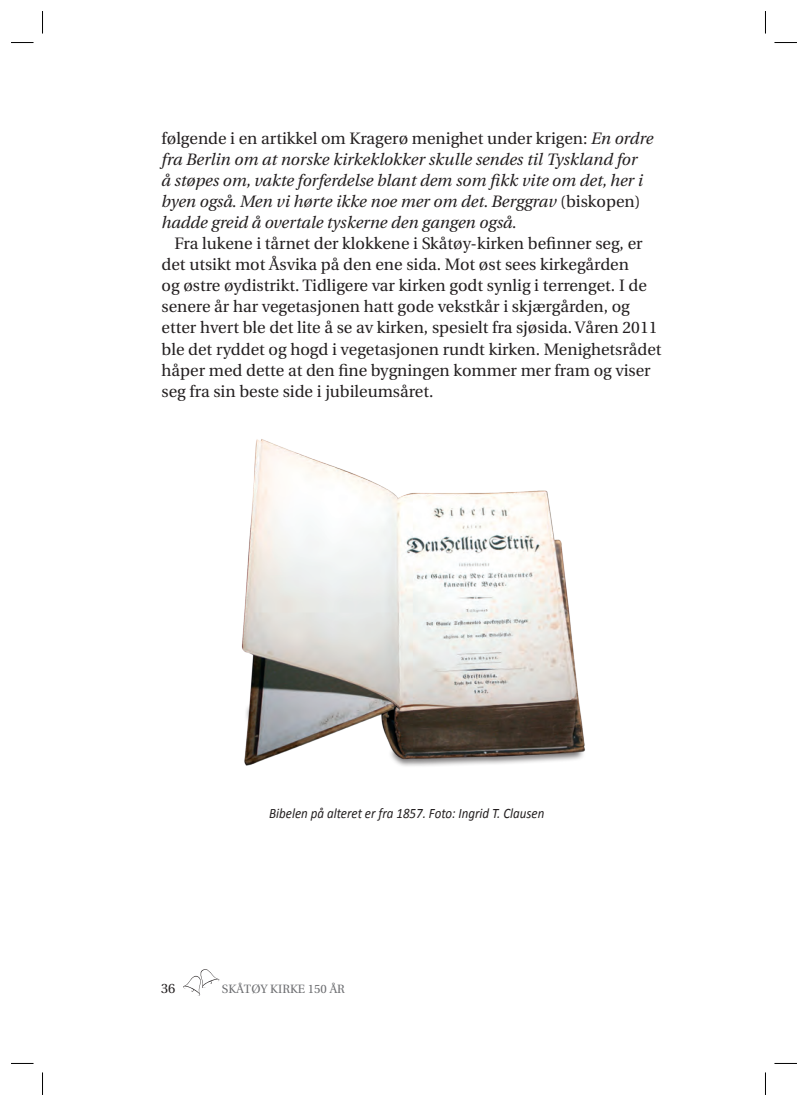
<style>
.page{position:relative;width:808px;height:1106px;background:#fff}
.page>*{position:absolute;margin:0;border:0;box-sizing:border-box;transform-origin:0 0}
.t1{font:16.5px/21px "Utopia";color:#231f20}
.t2{font:italic 16.5px/21px "Utopia";color:#231f20}
.t3{font:italic 14.4px "Calibri";color:#231f20;scale:.9 1}
.t4{font:13.5px "Utopia";color:#231f20}
.t5{font:12px "Utopia";color:#6c6d70}
.s1{font-style:normal}
</style>
<div class="page">
<svg style="left:183px;top:969px;width:37px;height:27px"></svg>
<img style="left:241px;top:439px;width:344px;height:327px">
<svg style="left:11px;top:42px;width:23px;height:1px"></svg>
<svg style="left:774px;top:42px;width:23px;height:1px"></svg>
<svg style="left:11px;top:1063px;width:23px;height:1px"></svg>
<svg style="left:774px;top:1063px;width:23px;height:1px"></svg>
<svg style="left:42px;top:11px;width:1px;height:23px"></svg>
<svg style="left:42px;top:1072px;width:1px;height:22px"></svg>
<svg style="left:765px;top:11px;width:1px;height:23px"></svg>
<svg style="left:765px;top:1072px;width:1px;height:22px"></svg>
<p class="t2" style="left:162px;top:129px;width:493px"><span class="s1">følgende i en artikkel om Kragerø menighet under krigen:</span> En ordre fra Berlin om at norske kirkeklokker skulle sendes til Tyskland for<br>å støpes om, vakte forferdelse blant dem som fikk vite om det, her i byen også. Men vi hørte ikke noe mer om det. Berggrav <span class="s1">(biskopen) </span>hadde greid å overtale tyskerne den gangen også.</p>
<p class="t1" style="left:162px;top:234px;width:501px;text-indent:13px">Fra lukene i tårnet der klokkene i Skåtøy-kirken befinner seg, er det utsikt mot Åsvika på den ene sida. Mot øst sees kirkegården<br>og østre øydistrikt. Tidligere var kirken godt synlig i terrenget. I de senere år har vegetasjonen hatt gode vekstkår i skjærgården, og etter hvert ble det lite å se av kirken, spesielt fra sjøsida. Våren 2011 ble det ryddet og hogd i vegetasjonen rundt kirken. Menighetsrådet håper med dette at den fine bygningen kommer mer fram og viser seg fra sin beste side i jubileumsåret.</p>
<p class="t3" style="left:269px;top:803px;width:307px">Bibelen på alteret er fra 1857. Foto: Ingrid T. Clausen</p>
<p class="t4" style="left:161px;top:980px;width:16px">36</p>
<p class="t5" style="left:222px;top:981px;width:124px">SKÅTØY KIRKE 150 ÅR</p>
</div>
